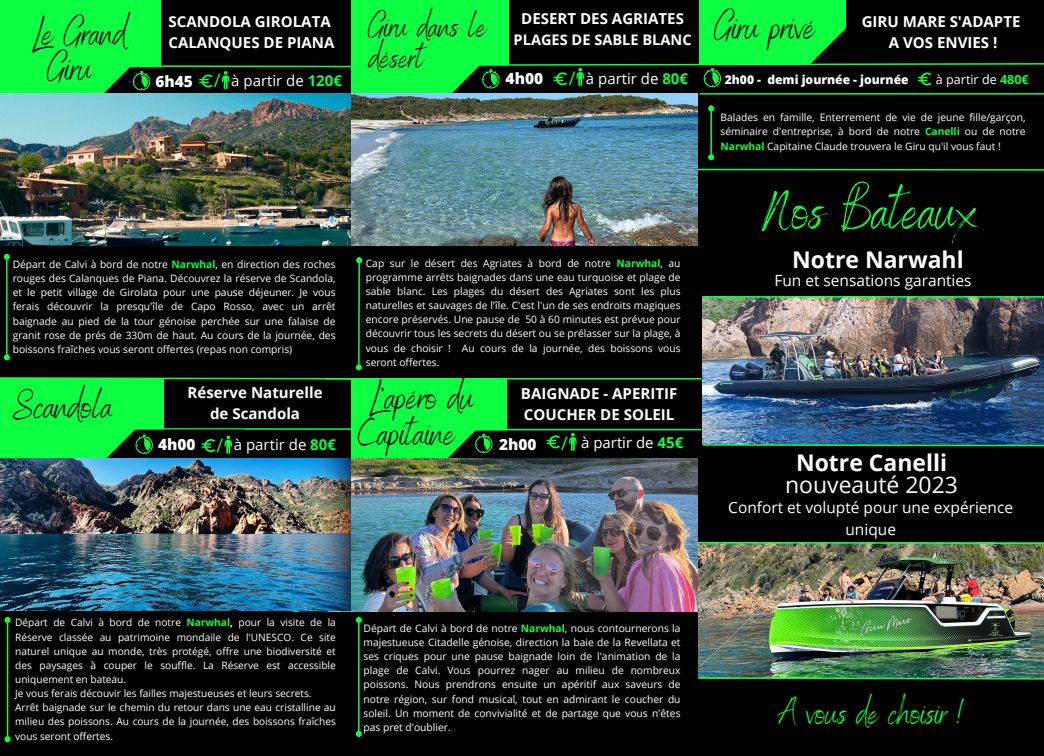
<style>
.page{position:relative;width:1044px;height:756px;background:#000}
.page>*{position:absolute;margin:0;border:0;box-sizing:border-box;transform-origin:0 0}
.t1{font:58.15px "Benedict";color:#0cff41}
.t2{font:37.85px/35.9px "Benedict";color:#000;text-align:center}
.t3{font:34.35px "Benedict";color:#0cff41}
.t4{font:33.35px/31.6px "Benedict";color:#000}
.t5{font:700 22.95px "Open Sans";color:#fff}
.t6{font:22.95px "Open Sans";color:#fff}
.t7{font:18.65px "Open Sans";color:#0cff41}
.t8{font:15.45px/21.4px "Open Sans";color:#fff;text-align:center}
.t9{font:800 15.45px "Open Sans";color:#fff}
.t10{font:700 15.05px/21.1px "Open Sans";color:#fff}
.t11{font:15px "Open Sans";color:#fff}
.t12{font:700 14.6px "Open Sans";color:#fff}
.t13{font:12.55px "Open Sans";color:#fff}
.t14{font:800 12.1px "Open Sans";color:#fff}
.t15{font:10.25px/14.2px "Open Sans";color:#fff;text-align:justify}
.t16{font:10.15px/14.2px "Open Sans";color:#fff}
.s1{font-weight:400;font-size:18.65px;color:#0cff41}
.s2{font-weight:700;color:#0cff41}
.s3{font-weight:700}
</style>
<div class="page">
<hr style="left:7px;top:623px;width:1px;height:114px;background:#0cff41">
<svg style="left:5px;top:736px;width:6px;height:6px"></svg>
<svg style="left:5px;top:617px;width:6px;height:6px"></svg>
<div style="left:0;top:0;width:161px;height:94px;background:#0cff41"></div>
<svg style="left:0;top:65px;width:351px;height:29px"></svg>
<img style="left:0;top:245px;width:173px;height:13px">
<div style="left:0;top:289px;width:163px;height:169px;background:#0cff41"></div>
<svg style="left:106px;top:427px;width:245px;height:31px"></svg>
<div style="left:0;top:258px;width:199px;height:120px;background:#000"></div>
<svg style="left:0;top:377px;width:326px;height:3px"></svg>
<hr style="left:6px;top:259px;width:2px;height:96px;background:#0cff41">
<svg style="left:4px;top:354px;width:6px;height:6px"></svg>
<svg style="left:4px;top:254px;width:6px;height:6px"></svg>
<div style="left:351px;top:0;width:157px;height:98px;background:#0cff41"></div>
<div style="left:351px;top:379px;width:155px;height:81px;background:#0cff41"></div>
<div style="left:699px;top:0;width:147px;height:64px;background:#0cff41"></div>
<hr style="left:326px;top:378px;width:375px;height:2px;background:#0cff41">
<hr style="left:360px;top:429px;width:341px;height:1px;background:#0cff41">
<svg style="left:356px;top:257px;width:6px;height:113px"></svg>
<img style="left:351px;top:94px;width:347px;height:151px">
<img style="left:0;top:94px;width:351px;height:151px">
<img style="left:293px;top:458px;width:405px;height:154px">
<img style="left:0;top:458px;width:351px;height:152px">
<hr style="left:358px;top:623px;width:2px;height:108px;background:#0cff41">
<svg style="left:356px;top:731px;width:6px;height:6px"></svg>
<svg style="left:356px;top:617px;width:6px;height:6px"></svg>
<img style="left:703px;top:298px;width:341px;height:145px">
<img style="left:421px;top:430px;width:209px;height:110px">
<img style="left:699px;top:545px;width:345px;height:131px">
<svg style="left:696px;top:541px;width:348px;height:4px"></svg>
<hr style="left:703px;top:296px;width:341px;height:2px;background:#0cff41">
<svg style="left:702px;top:443px;width:342px;height:4px"></svg>
<svg style="left:425px;top:9px;width:619px;height:166px"></svg>
<svg style="left:698px;top:676px;width:346px;height:4px"></svg>
<hr style="left:699px;top:93px;width:345px;height:2px;background:#0cff41">
<h2 class="t2" style="left:32px;top:16px;width:95px">Le Grand<br>Giru</h2>
<h3 class="t10" style="left:168px;top:10px;width:168px">SCANDOLA GIROLATA<br>CALANQUES DE PIANA</h3>
<h3 class="t9" style="left:155px;top:69px;width:67px">6h45 <span class="s1">/</span></h3>
<h3 class="t11" style="left:231px;top:70px;width:112px">à partir de <span class="s2">120€</span></h3>
<h3 class="t4" style="left:369px;top:12px;width:119px">Giru dans le désert</h3>
<h3 class="t10" style="left:521px;top:8px;width:164px">DESERT DES AGRIATES</h3>
<h3 class="t12" style="left:514px;top:29px;width:180px">PLAGES DE SABLE BLANC</h3>
<h3 class="t9" style="left:506px;top:67px;width:39px">4h00</h3>
<h3 class="t7" style="left:569px;top:66px;width:8px">/</h3>
<h3 class="t11" style="left:586px;top:69px;width:104px">à partir de <span class="s2">80€</span></h3>
<p class="t15" style="left:13px;top:257px;width:324px">Départ de Calvi à bord de notre <span class="s2">Narwhal</span>, en direction des roches rouges des Calanques de Piana. Découvrez la réserve de Scandola, et le petit village de Girolata pour une pause déjeuner. Je vous ferais découvrir la presqu'île de Capo Rosso, avec un arrêt baignade au pied de la tour génoise perchée sur une falaise de granit rose de prés de 330m de haut. Au cours de la journée, des boissons fraîches vous seront offertes (repas non compris)</p>
<h2 class="t2" style="left:13px;top:389px;width:101px">Scandola</h2>
<h3 class="t10" style="left:188px;top:381px;width:137px;text-align:center">Réserve Naturelle de Scandola</h3>
<h3 class="t9" style="left:158px;top:433px;width:67px">4h00 <span class="s1">/</span></h3>
<h3 class="t11" style="left:234px;top:435px;width:104px">à partir de <span class="s2">80€</span></h3>
<p class="t15" style="left:366px;top:256px;width:316px">Cap sur le désert des Agriates à bord de notre <span class="s2">Narwhal</span>, au programme arrêts baignades dans une eau turquoise et plage de sable blanc. Les plages du désert des Agriates sont les plus naturelles et sauvages de l'île. C'est l'un de ses endroits magiques encore préservés. Une pause de 50 à 60 minutes est prévue pour découvrir tous les secrets du désert ou se prélasser sur la plage, à vous de choisir ! Au cours de la journée, des boissons vous seront offertes.</p>
<h2 class="t2" style="left:358px;top:380px;width:118px">L'apéro du<br>Capitaine</h2>
<h3 class="t10" style="left:521px;top:383px;width:158px">BAIGNADE - APERITIF<br>COUCHER DE SOLEIL</h3>
<h3 class="t9" style="left:499px;top:432px;width:39px">2h00</h3>
<h3 class="t7" style="left:561px;top:430px;width:8px">/</h3>
<h3 class="t11" style="left:581px;top:433px;width:104px">à partir de <span class="s2">45€</span></h3>
<h2 class="t2" style="left:714px;top:10px;width:102px">Giru privé</h2>
<h3 class="t10" style="left:862px;top:11px;width:160px;text-align:center">GIRU MARE S'ADAPTE<br>A VOS ENVIES !</h3>
<p class="t14" style="left:725px;top:70px;width:185px">2h00 - demi journée - journée</p>
<p class="t15" style="left:721px;top:110px;width:307px">Balades en famille, Enterrement de vie de jeune fille/garçon, séminaire d'entreprise, à bord de notre <span class="s2">Canelli</span> ou de notre <span class="s2">Narwhal</span> Capitaine Claude trouvera le Giru qu'il vous faut !</p>
<p class="t13" style="left:936px;top:71px;width:94px">à partir de <span class="s2">480€</span></p>
<h1 class="t1" style="left:762px;top:169px;width:217px">Nos Bateaux</h1>
<h3 class="t5" style="left:792px;top:243px;width:173px">Notre Narwahl</h3>
<h3 class="t8" style="left:774px;top:269px;width:199px">Fun et sensations garanties</h3>
<h3 class="t5" style="left:796px;top:446px;width:152px">Notre Canelli</h3>
<h3 class="t6" style="left:785px;top:469px;width:174px">nouveauté 2023</h3>
<h3 class="t8" style="left:728px;top:497px;width:286px">Confort et volupté pour une expérience unique</h3>
<p class="t16" style="left:15px;top:615px;width:322px">Départ de Calvi à bord de notre <span class="s2">Narwhal</span><span class="s3">,</span> pour la visite de la Réserve classée au patrimoine mondaile de l'UNESCO. Ce site naturel unique au monde, très protégé, offre une biodiversité et des paysages à couper le souffle. La Réserve est accessible uniquement en bateau.<br>Je vous ferais découvir les failles majestueuses et leurs secrets.<br>Arrêt baignade sur le chemin du retour dans une eau cristalline au milieu des poissons. Au cours de la journée, des boissons fraîches vous seront offertes.</p>
<p class="t15" style="left:364px;top:621px;width:319px">Départ de Calvi à bord de notre <span class="s2">Narwhal</span>, nous contournerons la majestueuse Citadelle génoise, direction la baie de la Revellata et ses criques pour une pause baignade loin de l'animation de la plage de Calvi. Vous pourrez nager au milieu de nombreux poissons. Nous prendrons ensuite un apéritif aux saveurs de notre région, sur fond musical, tout en admirant le coucher du soleil. Un moment de convivialité et de partage que vous n'êtes pas pret d'oublier.</p>
<h3 class="t3" style="left:779px;top:689px;width:187px">A vous de choisir !</h3>
</div>
